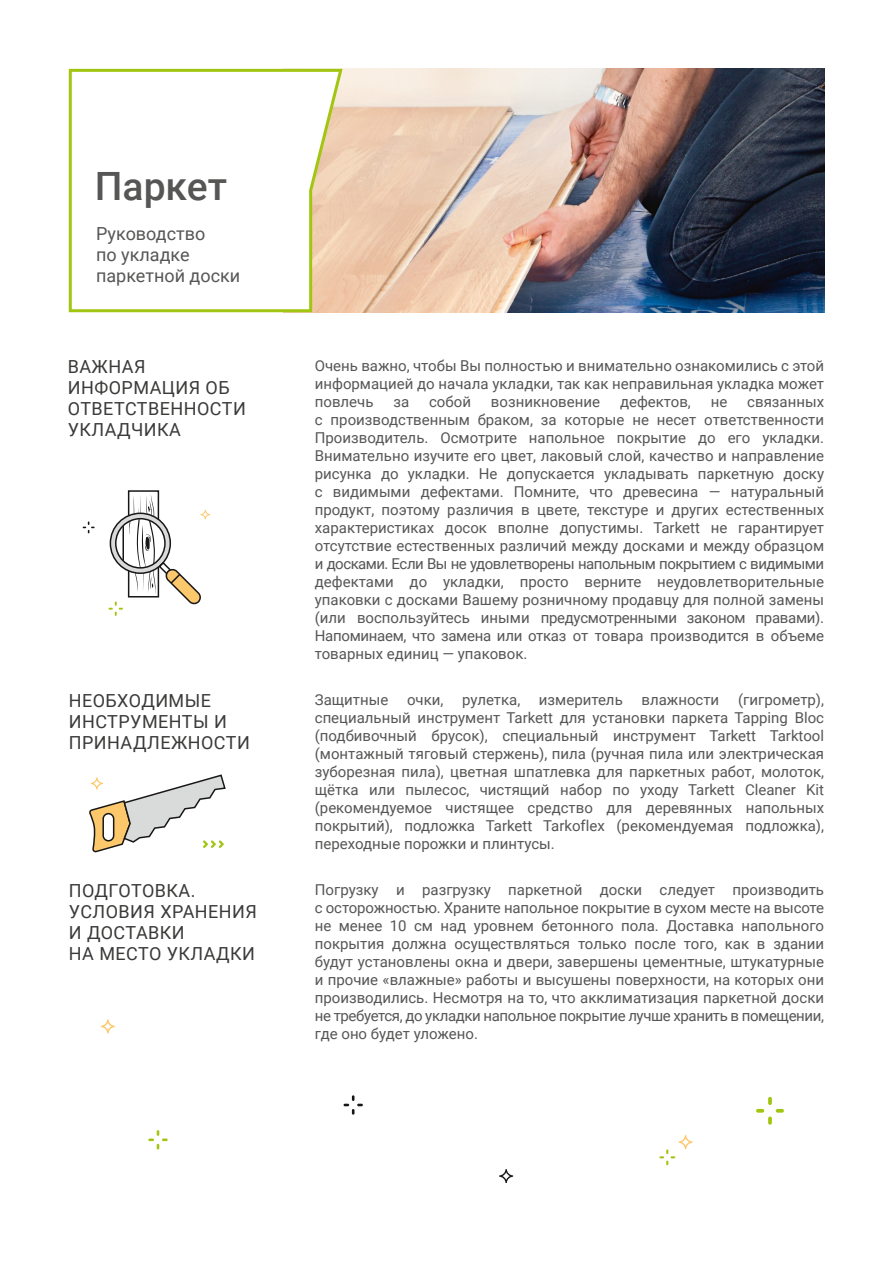
<style>
.page{position:relative;width:893px;height:1263px;background:#fff}
.page>*{position:absolute;margin:0;border:0;box-sizing:border-box;transform-origin:0 0}
.t1{font:500 39px "Roboto";color:#565655}
.t2{font:18px/21px "Roboto";letter-spacing:.025em;color:#3a3a39}
.t3{font:18px/21px "Roboto";color:#565655}
.t4{font:15px/18px "Roboto";color:#565655;text-align:justify}
</style>
<div class="page">
<img style="left:343px;top:69px;width:481px;height:243px">
<svg style="left:69px;top:69px;width:274px;height:243px"></svg>
<div style="left:128px;top:490px;width:31px;height:107px;border:2px solid #181716"></div>
<svg style="left:83px;top:521px;width:12px;height:12px"></svg>
<svg style="left:109px;top:494px;width:101px;height:122px"></svg>
<svg style="left:89px;top:774px;width:137px;height:79px"></svg>
<svg style="left:344px;top:1095px;width:19px;height:20px"></svg>
<svg style="left:499px;top:1169px;width:14px;height:14px"></svg>
<svg style="left:148px;top:1130px;width:20px;height:19px"></svg>
<svg style="left:756px;top:1097px;width:28px;height:28px"></svg>
<svg style="left:659px;top:1135px;width:33px;height:30px"></svg>
<svg style="left:101px;top:1019px;width:14px;height:14px"></svg>
<h1 class="t1" style="left:95px;top:159px;width:134px">Паркет</h1>
<p class="t3" style="left:96px;top:222px;width:146px">Руководство<br>по укладке паркетной доски</p>
<p class="t2" style="left:68px;top:355px;width:180px">ВАЖНАЯ<br>ИНФОРМАЦИЯ ОБ<br>ОТВЕТСТВЕННОСТИ<br>УКЛАДЧИКА</p>
<p class="t2" style="left:69px;top:689px;width:183px">НЕОБХОДИМЫЕ<br>ИНСТРУМЕНТЫ И<br>ПРИНАДЛЕЖНОСТИ</p>
<p class="t4" style="left:315px;top:356px;width:511px">Очень важно, чтобы Вы полностью и внимательно ознакомились с этой информацией до начала укладки, так как неправильная укладка может повлечь</p>
<p class="t4" style="left:393px;top:392px;width:17px">за</p>
<p class="t4" style="left:429px;top:392px;width:43px">собой</p>
<p class="t4" style="left:491px;top:392px;width:111px">возникновение</p>
<p class="t4" style="left:620px;top:392px;width:72px">дефектов,</p>
<p class="t4" style="left:711px;top:392px;width:18px">не</p>
<p class="t4" style="left:315px;top:392px;width:511px;text-indent:432px">связанных с производственным браком, за которые не несет ответственности Производитель. Осмотрите напольное покрытие до его укладки.<br>Внимательно изучите его цвет, лаковый слой, качество и направление рисунка до укладки. Не допускается укладывать паркетную доску с видимыми дефектами. Помните, что древесина — натуральный продукт, поэтому различия в цвете, текстуре и других естественных характеристиках досок вполне допустимы. Tarkett не гарантирует отсутствие естественных различий между досками и между образцом и досками. Если Вы не удовлетворены напольным покрытием с видимыми дефектами до укладки, просто верните неудовлетворительные упаковки с досками Вашему розничному продавцу для полной замены (или воспользуйтесь иными предусмотренными законом правами).<br>Напоминаем, что замена или отказ от товара производится в объеме товарных единиц — упаковок.</p>
<p class="t4" style="left:315px;top:690px;width:511px">Защитные очки, рулетка, измеритель влажности (гигрометр), специальный инструмент Tarkett для установки паркета Tapping Bloc (подбивочный брусок), специальный инструмент Tarkett Tarktool (монтажный тяговый стержень), пила (ручная пила или электрическая зуборезная пила), цветная шпатлевка для паркетных работ, молоток, щётка или пылесос, чистящий набор по уходу Tarkett Cleaner Kit (рекомендуемое чистящее средство для деревянных напольных покрытий), подложка Tarkett Tarkoflex (рекомендуемая подложка), переходные порожки и плинтусы.</p>
<p class="t2" style="left:69px;top:879px;width:190px">ПОДГОТОВКА.<br>УСЛОВИЯ ХРАНЕНИЯ<br>И ДОСТАВКИ<br>НА МЕСТО УКЛАДКИ</p>
<p class="t4" style="left:315px;top:880px;width:511px">Погрузку и разгрузку паркетной доски следует производить с осторожностью. Храните напольное покрытие в сухом месте на высоте не менее 10 см над уровнем бетонного пола. Доставка напольного покрытия должна осуществляться только после того, как в здании будут установлены окна и двери, завершены цементные, штукатурные и прочие «влажные» работы и высушены поверхности, на которых они производились. Несмотря на то, что акклиматизация паркетной доски не требуется, до укладки напольное покрытие лучше хранить в помещении, где оно будет уложено.</p>
</div>
